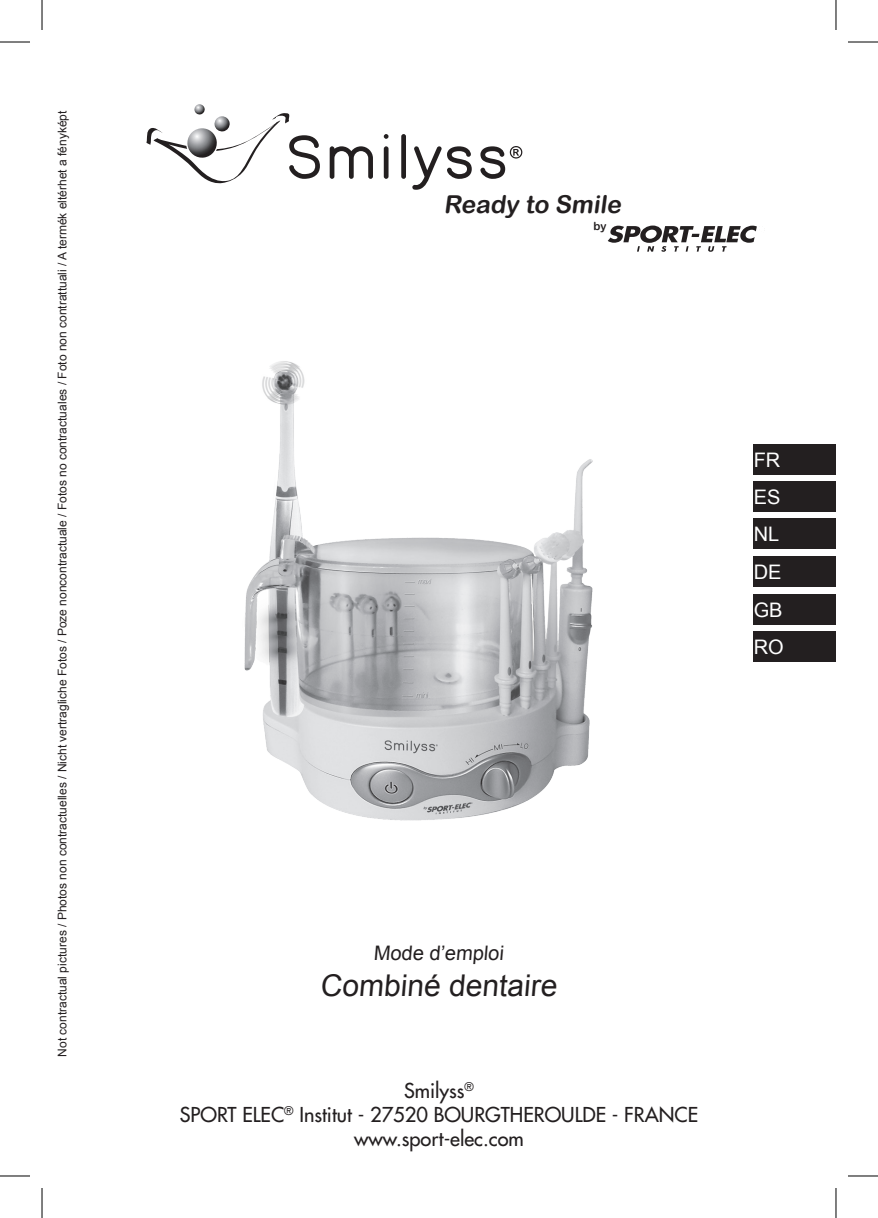
<style>
.page{position:relative;width:878px;height:1218px;background:#fff}
.page>*{position:absolute;margin:0;border:0;box-sizing:border-box;transform-origin:0 0}
.t1{font:30px "Arial";color:#231f20}
.t2{font:24.6px "Arial Rounded MT Bold";color:#231f20}
.t3{font:20px/24px "Futura";color:#231f20;text-align:center}
.t4{font:20px "Arial";color:#231f20}
.t5{font:20px/37.4px "Arial";color:#fff}
.t6{font:12px "Arial";color:#231f20}
.t7{font:11.2px "Arial Rounded MT Bold";color:#231f20}
</style>
<div class="page">
<div style="left:753px;top:445px;width:83px;height:30px;background:#231f20"></div>
<div style="left:753px;top:481px;width:83px;height:30px;background:#231f20"></div>
<div style="left:753px;top:518px;width:83px;height:30px;background:#231f20"></div>
<div style="left:753px;top:556px;width:83px;height:31px;background:#231f20"></div>
<div style="left:753px;top:594px;width:83px;height:30px;background:#231f20"></div>
<div style="left:753px;top:631px;width:83px;height:30px;background:#231f20"></div>
<img style="left:244px;top:361px;width:349px;height:460px">
<svg style="left:146px;top:104px;width:174px;height:80px"></svg>
<div style="left:401px;top:134px;width:5px;height:45px;background:#231f20;border-radius:2px"></div>
<svg style="left:330px;top:146px;width:43px;height:33px"></svg>
<hr style="left:384px;top:146px;width:4px;height:33px;background:#231f20;border-radius:2px">
<svg style="left:384px;top:134px;width:4px;height:5px"></svg>
<svg style="left:412px;top:146px;width:111px;height:44px"></svg>
<svg style="left:608px;top:226px;width:149px;height:26px"></svg>
<hr style="left:0;top:42px;width:30px;height:1px;background:#000">
<hr style="left:848px;top:42px;width:30px;height:1px;background:#000">
<hr style="left:0;top:1176px;width:30px;height:1px;background:#000">
<hr style="left:848px;top:1176px;width:30px;height:1px;background:#000">
<hr style="left:42px;top:0;width:1px;height:30px;background:#000">
<hr style="left:42px;top:1188px;width:1px;height:30px;background:#000">
<hr style="left:835px;top:0;width:1px;height:30px;background:#000">
<hr style="left:835px;top:1188px;width:1px;height:30px;background:#000">
<p class="t6" style="left:54px;top:1056px;width:947px;rotate:-90deg">Not contractual pictures / Photos non contractuelles / Nicht vertragliche Fotos / Poze noncontractuale / Fotos no contractuales / Foto non contrattuali / A termék eltérhet a fényképt</p>
<h2 class="t2" style="left:444px;top:190px;width:183px">Ready to Smile</h2>
<p class="t7" style="left:593px;top:219px;width:14px">by</p>
<h3 class="t5" style="left:753px;top:441px;width:31px">FR<br>ES<br>NL<br>DE<br>GB<br>RO</h3>
<h3 class="t4" style="left:373px;top:939px;width:134px">Mode d’emploi</h3>
<h1 class="t1" style="left:320px;top:965px;width:242px">Combiné dentaire</h1>
<h3 class="t3" style="left:180px;top:1078px;width:520px">Smilyss<sup>®<br></sup>SPORT ELEC<sup>®</sup> Institut - 27520 BOURGTHEROULDE - FRANCE www.sport-elec.com</h3>
</div>
